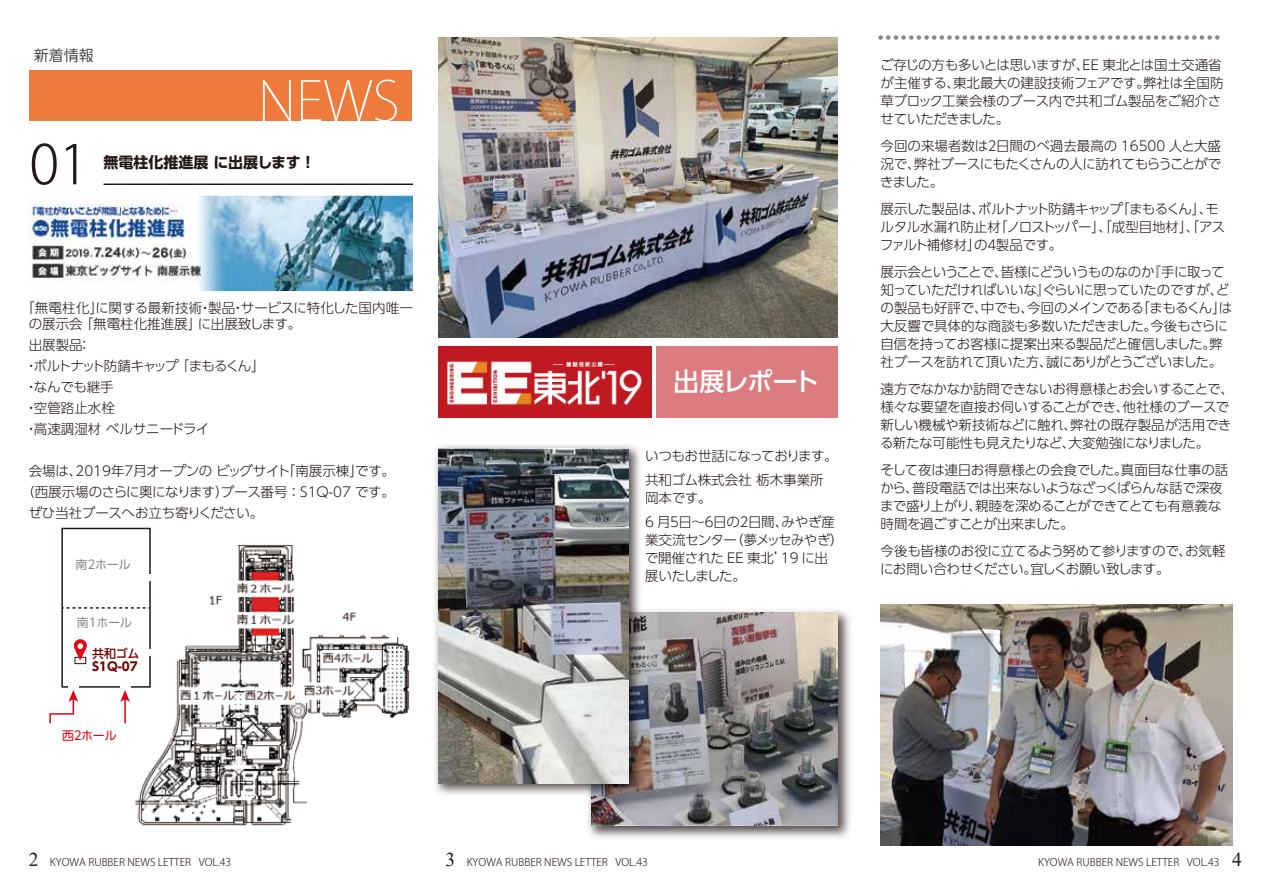
<style>
.page{position:relative;width:1263px;height:893px;background:#fff}
.page>*{position:absolute;margin:0;border:0;box-sizing:border-box;transform-origin:0 0}
.t1{font:200 54px "Koz Go Pr 6 N";color:#fff}
.t2{font:300 54px "Koz Go Pr 6 N";color:#221815}
.t3{font:500 25.5px "UD Shin Go Pro";letter-spacing:-.055em;color:#fff}
.t4{font:700 15px "UD Shin Go Pro";color:#221815}
.t5{font:300 15px "UD Shin Go Pro";color:#221815}
.t6{font:300 13.5px/18px "UD Shin Go Pro";letter-spacing:-.02em;color:#221815}
.t7{font:300 13.5px/18px "UD Shin Go Pro";letter-spacing:-.05em;color:#221815}
.t8{font:300 13.5px/16.5px "UD Shin Go Pro";color:#221815}
.t9{font:12px "UD Shin Go Pro";letter-spacing:-.015em;color:#898989}
.t10{font:700 12px "UD Shin Go Pro";color:#730000}
.t11{font:12px "UD Shin Go Pro";letter-spacing:-.11em;color:#e60012}
.t12{font:500 12px "UD Shin Go Pro";color:#730000}
.t13{font:300 10.5px "Koz Go Pr 6 N";color:#221815}
.s1{font-family:"Times New Roman";font-weight:400;font-size:19.5px}
</style>
<div class="page">
<img style="left:134px;top:544px;width:276px;height:282px">
<div style="left:29px;top:70px;width:383px;height:51px;background:#ee7b3c"></div>
<hr style="left:104px;top:184px;width:309px;height:1px;background:#221815">
<img style="left:438px;top:38px;width:400px;height:299px">
<img style="left:880px;top:604px;width:352px;height:241px">
<div style="left:657px;top:346px;width:181px;height:72px;background:#da7c80"></div>
<img style="left:438px;top:346px;width:214px;height:72px">
<img style="left:588px;top:610px;width:262px;height:229px">
<img style="left:591px;top:613px;width:247px;height:213px">
<img style="left:435px;top:444px;width:211px;height:357px">
<img style="left:438px;top:448px;width:190px;height:335px">
<img style="left:29px;top:196px;width:383px;height:94px">
<div style="left:61px;top:528px;width:90px;height:160px;border:2px solid #221815"></div>
<svg style="left:62px;top:607px;width:88px;height:2px"></svg>
<div style="left:68px;top:684px;width:11px;height:6px;background:#fff"></div>
<div style="left:120px;top:684px;width:10px;height:6px;background:#fff"></div>
<div style="left:139px;top:649px;width:16px;height:6px;background:#fff"></div>
<div style="left:139px;top:574px;width:16px;height:6px;background:#fff"></div>
<svg style="left:49px;top:690px;width:29px;height:34px"></svg>
<hr style="left:124px;top:698px;width:2px;height:25px;background:#e60012">
<svg style="left:120px;top:690px;width:10px;height:12px"></svg>
<div style="left:75px;top:657px;width:11px;height:7px;background:#fff;border:1px solid #221815"></div>
<svg style="left:74px;top:639px;width:13px;height:21px"></svg>
<svg style="left:880px;top:35px;width:339px;height:5px"></svg>
<p class="t5" style="left:34px;top:44px;width:62px">新着情報</p>
<h1 class="t1" style="left:258px;top:71px;width:143px">NEWS</h1>
<h1 class="t2" style="left:30px;top:134px;width:60px">01</h1>
<p class="t4" style="left:104px;top:150px;width:213px">無電柱化推進展 に出展します ！</p>
<p class="t8" style="left:29px;top:299px;width:386px;text-indent:-7px">「無電柱化」に関する最新技術・製品・サービスに特化した国内唯一の展示会 「無電柱化推進展」に出展致します。</p>
<p class="t6" style="left:25px;top:334px;width:242px;line-height:21px;text-indent:4px">出展製品：<br>・ボルトナット防錆キャップ 「まもるくん」・なんでも継手<br>・空管路止水栓<br>・高速調湿材 ベルサニードライ</p>
<p class="t6" style="left:29px;top:462px;width:368px">会場は、2019年7月オープンの ビッグサイト「南展示棟」です。</p>
<p class="t6" style="left:21px;top:483px;width:375px">（西展示場のさらに奥になります）ブース番号 ：S1Q-07 です。</p>
<p class="t6" style="left:29px;top:504px;width:236px">ぜひ当社ブースへお立ち寄りください。</p>
<p class="t9" style="left:76px;top:554px;width:57px">南2ホール</p>
<p class="t9" style="left:77px;top:613px;width:57px">南1ホール</p>
<p class="t12" style="left:92px;top:643px;width:49px">共和ゴム</p>
<p class="t10" style="left:92px;top:657px;width:47px">S1Q-07</p>
<p class="t11" style="left:62px;top:725px;width:56px">西２ホール</p>
<h2 class="t3" style="left:673px;top:360px;width:147px">出展レポート</h2>
<p class="t6" style="left:645px;top:443px;width:194px;line-height:24px">いつもお世話になっております。共和ゴム株式会社 栃木事業所</p>
<p class="t6" style="left:645px;top:485px;width:192px;line-height:24px">岡本です。<br>6 月５日～６日の２日間、みやぎ産</p>
<p class="t6" style="left:645px;top:530px;width:200px">業交流センター（夢メッセみやぎ）で開催された EE 東北’19 に出展いたしました。</p>
<p class="t6" style="left:880px;top:56px;width:345px">ご存じの方も多いとは思いますが、EE 東北とは国土交通省が主催する、東北最大の建設技術フェアです。弊社は全国防草ブロック工業会様のブース内で共和ゴム製品をご紹介させていただきました。</p>
<p class="t6" style="left:880px;top:137px;width:343px;text-align:justify">今回の来場者数は２日間のべ過去最高の 16500 人と大盛況で、弊社ブースにもたくさんの人に訪れてもらうことができました。</p>
<p class="t7" style="left:880px;top:200px;width:347px">展示した製品は、ボルトナット防錆キャップ「まもるくん」、モルタル水漏れ防止材「ノロストッパー」、「成型目地材」、「アスファルト補修材」の４製品です。</p>
<p class="t6" style="left:880px;top:263px;width:354px">展示会ということで、皆様にどういうものなのか『手に取って知っていただければいいな』ぐらいに思っていたのですが、どの製品も好評で、中でも、今回のメインである「まもるくん」は大反響で具体的な商談も多数いただきました。今後もさらに自信を持ってお客様に提案出来る製品だと確信しました。弊社ブースを訪れて頂いた方、誠にありがとうございました。</p>
<p class="t6" style="left:880px;top:380px;width:355px">遠方でなかなか訪問できないお得意様とお会いすることで、様々な要望を直接お伺いすることができ、他社様のブースで新しい機械や新技術などに触れ、弊社の既存製品が活用できる新たな可能性も見えたりなど、大変勉強になりました。</p>
<p class="t6" style="left:880px;top:461px;width:350px">そして夜は連日お得意様との会食でした。真面目な仕事の話から、普段電話では出来ないようなざっくばらんな話で深夜まで盛り上がり、親睦を深めることができてとても有意義な時間を過ごすことが出来ました。</p>
<p class="t6" style="left:880px;top:542px;width:347px">今後も皆様のお役に立てるよう努めて参りますので、お気軽にお問い合わせください。宜しくお願い致します。</p>
<p class="t13" style="left:29px;top:856px;width:204px"><span class="s1">2</span> KYOWA RUBBER NEWS LETTER VOL.43</p>
<p class="t13" style="left:445px;top:856px;width:204px"><span class="s1">3</span> KYOWA RUBBER NEWS LETTER VOL.43</p>
<p class="t13" style="left:1038px;top:856px;width:205px">KYOWA RUBBER NEWS LETTER VOL.43 <span class="s1">4</span></p>
</div>
